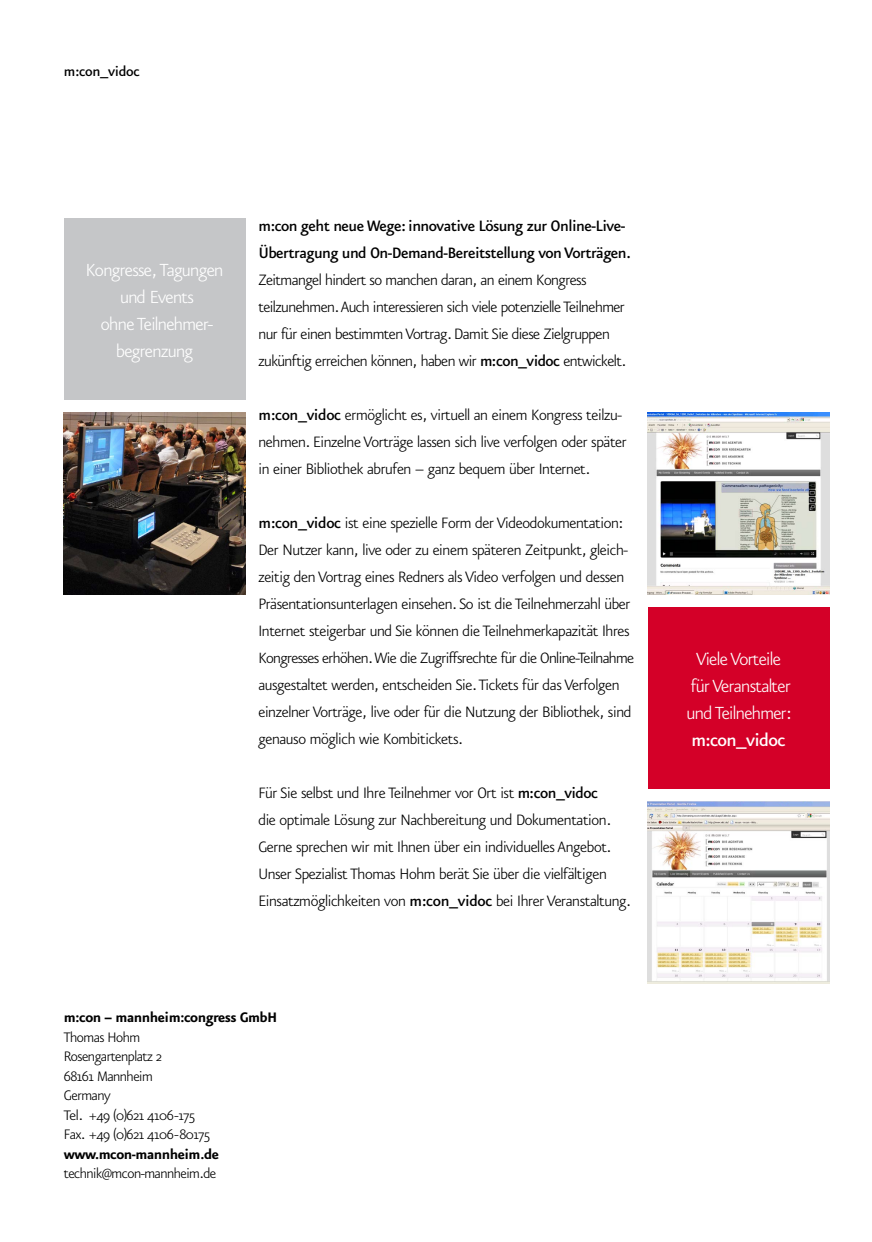
<style>
.page{position:relative;width:872px;height:1242px;background:#fff}
.page>*{position:absolute;margin:0;border:0;box-sizing:border-box;transform-origin:0 0}
.t1{font:300 21px/27px "Eureka Sans";letter-spacing:-.03em;color:#fff;text-align:center}
.t2{font:500 21px "Eureka Sans";letter-spacing:-.03em;color:#fff}
.t3{font:300 18px/27px "Eureka Sans";letter-spacing:-.02em;color:#000}
.t4{font:500 18px/27px "Eureka Sans";letter-spacing:-.03em;color:#000}
.t5{font:300 17.85px "Eureka Sans";letter-spacing:-.035em;color:#000}
.t6{font:300 16.5px/19.5px "Eureka Sans";letter-spacing:-.03em;color:#000}
.t7{font:700 16.5px "Eureka Sans";letter-spacing:-.03em;color:#000}
.t8{font:500 16.5px "Eureka Sans";letter-spacing:-.02em;color:#000}
.s1{font-weight:500}
</style>
<div class="page">
<img style="left:64px;top:412px;width:182px;height:182px">
<div style="left:647px;top:607px;width:182px;height:182px;background:#d40028"></div>
<div style="left:64px;top:218px;width:182px;height:182px;background:#c5c6c8"></div>
<img style="left:647px;top:412px;width:182px;height:182px">
<img style="left:647px;top:801px;width:182px;height:182px">
<p class="t8" style="left:64px;top:63px;width:77px">m:con_vidoc</p>
<p class="t1" style="left:86px;top:257px;width:139px">Kongresse, Tagungen und Events<br>ohne Teilnehmer&shy;begrenzung</p>
<p class="t4" style="left:258px;top:213px;width:374px">m:con geht neue Wege: innovative Lösung zur Online-Live-<br>Übertragung und On-Demand-Bereitstellung von Vorträgen.</p>
<p class="t3" style="left:258px;top:267px;width:369px">Zeitmangel hindert so manchen daran, an einem Kongress teilzunehmen. Auch interessieren sich viele potenzielle Teilnehmer nur für einen bestimmten Vortrag. Damit Sie diese Zielgruppen zukünftig erreichen können, haben wir <span class="s1">m:con_vidoc</span> entwickelt.</p>
<p class="t3" style="left:258px;top:402px;width:370px"><span class="s1">m:con_vidoc</span> ermöglicht es, virtuell an einem Kongress teilzu&shy;nehmen. Einzelne Vorträge lassen sich live verfolgen oder später in einer Bibliothek abrufen – ganz bequem über Internet.</p>
<p class="t3" style="left:258px;top:510px;width:373px"><span class="s1">m:con_vidoc</span> ist eine spezielle Form der Videodokumentation:<br>Der Nutzer kann, live oder zu einem späteren Zeitpunkt, gleich&shy;zeitig den Vortrag eines Redners als Video verfolgen und dessen Präsentationsunterlagen einsehen. So ist die Teilnehmerzahl über Internet steigerbar und Sie können die Teilnehmerkapazität Ihres</p>
<p class="t5" style="left:258px;top:650px;width:377px">Kongresses erhöhen. Wie die Zugriffsrechte für die Online-Teilnahme</p>
<p class="t3" style="left:258px;top:672px;width:374px">ausgestaltet werden, entscheiden Sie. Tickets für das Verfolgen einzelner Vorträge, live oder für die Nutzung der Bibliothek, sind genauso möglich wie Kombitickets.</p>
<p class="t3" style="left:258px;top:780px;width:374px">Für Sie selbst und Ihre Teilnehmer vor Ort ist <span class="s1">m:con_vidoc<br></span>die optimale Lösung zur Nachbereitung und Dokumentation.<br>Gerne sprechen wir mit Ihnen über ein individuelles Angebot.<br>Unser Spezialist Thomas Hohm berät Sie über die vielfältigen Einsatzmöglichkeiten von <span class="s1">m:con_vidoc</span> bei Ihrer Veranstaltung.</p>
<p class="t7" style="left:64px;top:1009px;width:215px">m:con – mannheim:congress GmbH</p>
<p class="t6" style="left:64px;top:1028px;width:148px">Thomas Hohm<br>Rosengartenplatz 2<br>68161 Mannheim<br>Germany<br>Tel. +49 (0)621 4106-175<br>Fax. +49 (0)621 4106-80175</p>
<p class="t7" style="left:64px;top:1145px;width:157px">www.mcon-mannheim.de</p>
<p class="t6" style="left:64px;top:1164px;width:154px">technik@mcon-mannheim.de</p>
<p class="t1" style="left:686px;top:647px;width:107px">Viele Vorteile für Veranstalter und Teilnehmer:</p>
<p class="t2" style="left:691px;top:730px;width:95px">m:con_vidoc</p>
</div>
